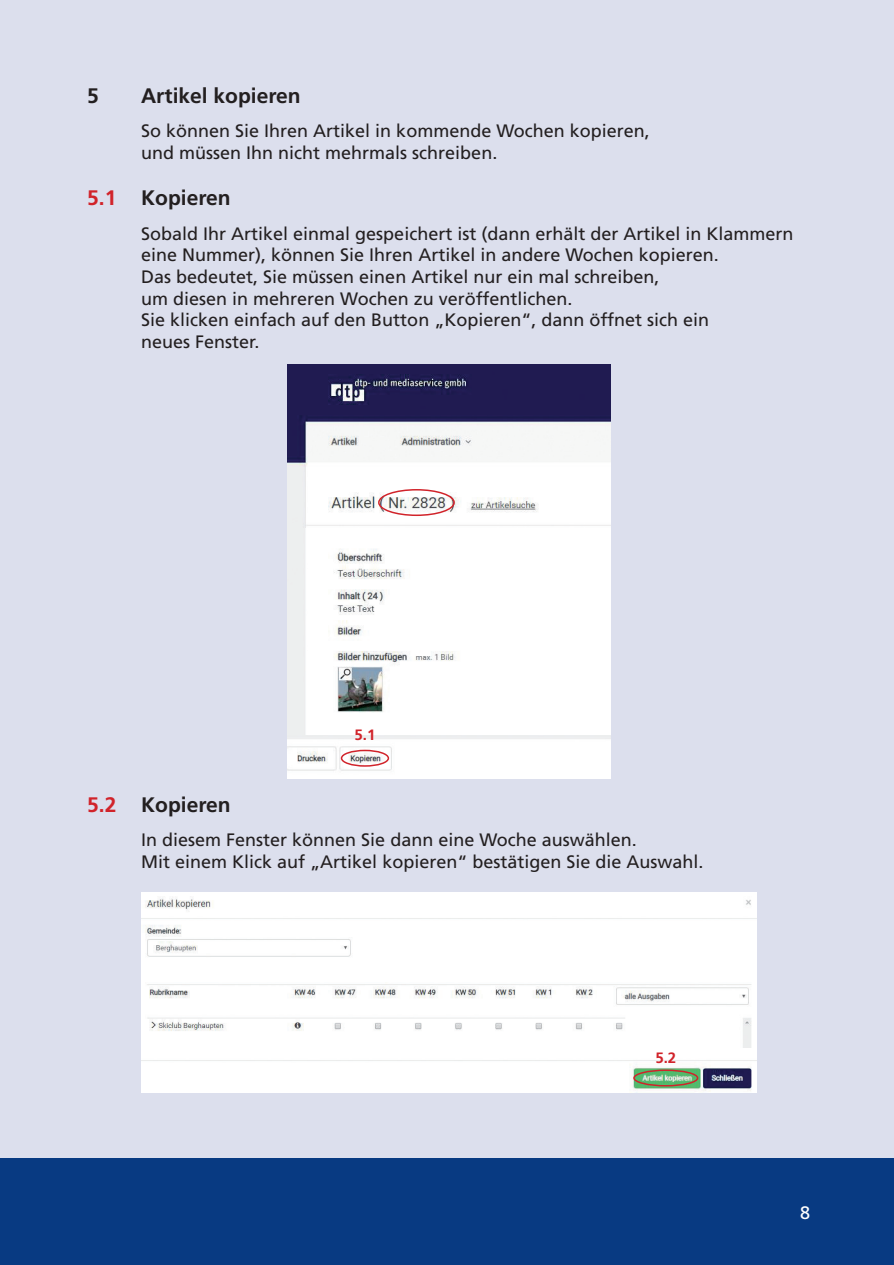
<style>
.page{position:relative;width:894px;height:1265px;background:#dcdfed}
.page>*{position:absolute;margin:0;border:0;box-sizing:border-box;transform-origin:0 0}
.t1{font:700 21px "Frutiger";color:#231f20}
.t2{font:18px/21.6px "Frutiger";color:#231f20}
.t3{font:18px "Frutiger";color:#fff}
.t4{font:700 15px "Frutiger";color:#d1232a}
.s1{color:#d1232a}
</style>
<div class="page">
<div style="left:0;top:1159px;width:894px;height:106px;background:#083a82"></div>
<img style="left:287px;top:364px;width:323px;height:371px">
<img style="left:287px;top:735px;width:323px;height:43px">
<img style="left:141px;top:893px;width:615px;height:155px">
<img style="left:141px;top:1048px;width:615px;height:44px">
<div style="left:378px;top:489px;width:77px;height:27px;border:2px solid #d1232a;border-radius:50%"></div>
<div style="left:341px;top:750px;width:48px;height:17px;border:2px solid #d1232a;border-radius:50%"></div>
<div style="left:633px;top:1069px;width:65px;height:17px;border:2px solid #d1232a;border-radius:50%"></div>
<p class="t1" style="left:87px;top:83px;width:13px">5</p>
<p class="t1" style="left:141px;top:83px;width:161px">Artikel kopieren</p>
<p class="t2" style="left:141px;top:120px;width:510px">So können Sie Ihren Artikel in kommende Wochen kopieren, und müssen Ihn nicht mehrmals schreiben.</p>
<p class="t1" style="left:87px;top:186px;width:145px"><span class="s1">5.1</span> Kopieren</p>
<p class="t2" style="left:141px;top:222px;width:654px">Sobald Ihr Artikel einmal gespeichert ist (dann erhält der Artikel in Klammern eine Nummer), können Sie Ihren Artikel in andere Wochen kopieren.<br>Das bedeutet, Sie müssen einen Artikel nur ein mal schreiben,<br>um diesen in mehreren Wochen zu veröffentlichen.<br>Sie klicken einfach auf den Button „Kopieren“, dann öffnet sich ein<br>neues Fenster.</p>
<p class="t4" style="left:354px;top:726px;width:22px">5.1</p>
<p class="t1" style="left:87px;top:792px;width:145px"><span class="s1">5.2</span> Kopieren</p>
<p class="t2" style="left:141px;top:829px;width:564px">In diesem Fenster können Sie dann eine Woche auswählen.<br>Mit einem Klick auf „Artikel kopieren“ bestätigen Sie die Auswahl.</p>
<p class="t4" style="left:655px;top:1049px;width:22px">5.2</p>
<p class="t3" style="left:800px;top:1202px;width:12px">8</p>
</div>
